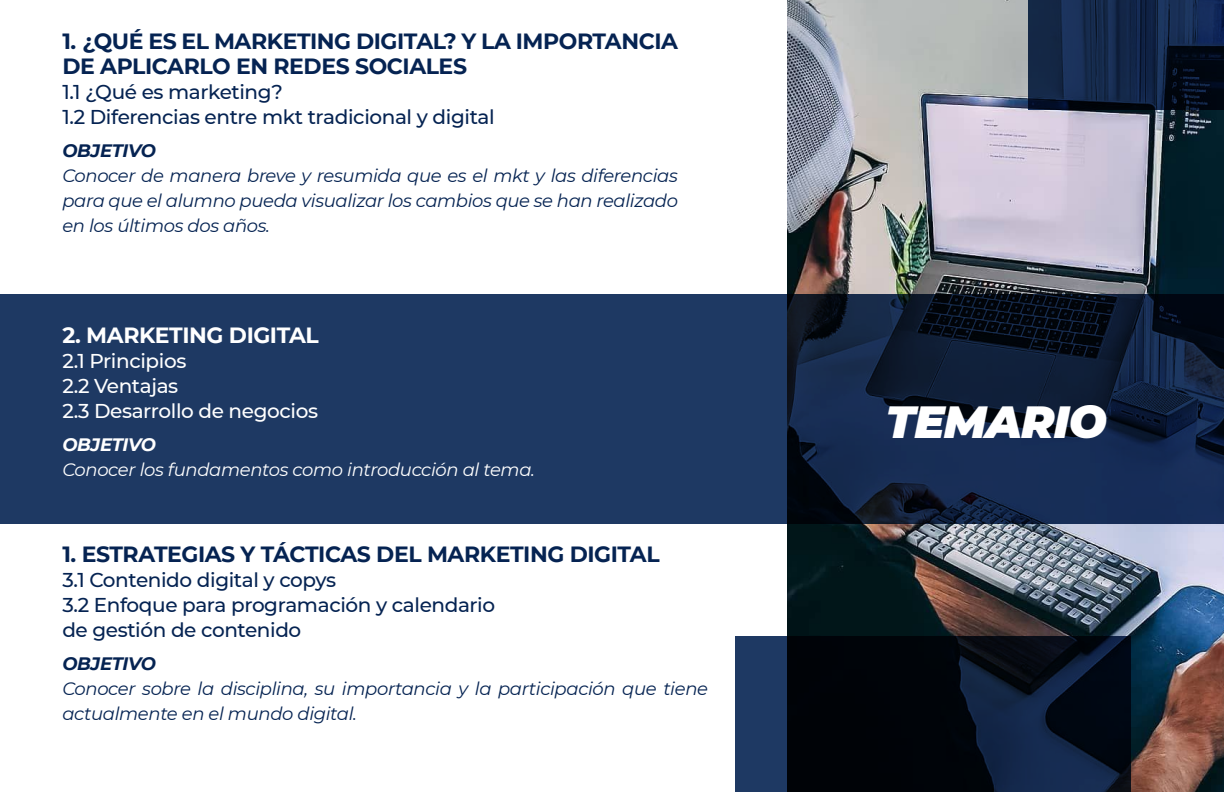
<style>
.page{position:relative;width:1224px;height:792px;background:#fff}
.page>*{position:absolute;margin:0;border:0;box-sizing:border-box;transform-origin:0 0}
.t1{font:italic 900 45px "Montserrat";letter-spacing:-.02em;color:#fff}
.t2{font:700 22px/25px "Montserrat";letter-spacing:-.02em;color:#052352}
.t3{font:700 22px "Montserrat";letter-spacing:-.02em;color:#fff}
.t4{font:500 20px/25px "Montserrat";letter-spacing:-.02em;color:#052352}
.t5{font:500 20px/25px "Montserrat";letter-spacing:-.02em;color:#fff}
.t6{font:italic 18px/25px "Montserrat";letter-spacing:-.02em;color:#052352;text-align:justify}
.t7{font:italic 18px "Montserrat";letter-spacing:-.02em;color:#fff}
.t8{font:italic 700 18px "Montserrat";letter-spacing:-.02em;color:#052352}
.t9{font:italic 700 18px "Montserrat";letter-spacing:-.02em;color:#fff}
</style>
<div class="page">
<img style="left:788px;top:0;width:436px;height:792px">
<svg style="left:0;top:295px;width:1224px;height:229px;background:#182f54"></svg>
<svg style="left:735px;top:637px;width:396px;height:155px;background:#081223"></svg>
<svg style="left:1028px;top:0;width:196px;height:110px;background:#102240"></svg>
<p class="t2" style="left:62px;top:27px;width:617px">1. ¿QUÉ ES EL MARKETING DIGITAL? Y LA IMPORTANCIA<br>DE APLICARLO EN REDES SOCIALES</p>
<p class="t4" style="left:62px;top:78px;width:434px">1.1 ¿Qué es marketing?<br>1.2 Diferencias entre mkt tradicional y digital</p>
<p class="t8" style="left:62px;top:137px;width:95px">OBJETIVO</p>
<p class="t6" style="left:62px;top:162px;width:617px">Conocer de manera breve y resumida que es el mkt y las diferencias para que el alumno pueda visualizar los cambios que se han realizado en los últimos dos años.</p>
<p class="t3" style="left:62px;top:319px;width:258px">2. MARKETING DIGITAL</p>
<p class="t5" style="left:62px;top:347px;width:257px">2.1 Principios<br>2.2 Ventajas<br>2.3 Desarrollo de negocios</p>
<p class="t9" style="left:62px;top:431px;width:95px">OBJETIVO</p>
<p class="t7" style="left:62px;top:457px;width:474px">Conocer los fundamentos como introducción al tema.</p>
<p class="t2" style="left:62px;top:540px;width:599px">1. ESTRATEGIAS Y TÁCTICAS DEL MARKETING DIGITAL</p>
<p class="t4" style="left:62px;top:566px;width:434px">3.1 Contenido digital y copys<br>3.2 Enfoque para programación y calendario de gestión de contenido</p>
<p class="t8" style="left:62px;top:650px;width:95px">OBJETIVO</p>
<p class="t6" style="left:62px;top:675px;width:647px">Conocer sobre la disciplina, su importancia y la participación que tiene actualmente en el mundo digital.</p>
<h1 class="t1" style="left:886px;top:388px;width:223px">TEMARIO</h1>
</div>
